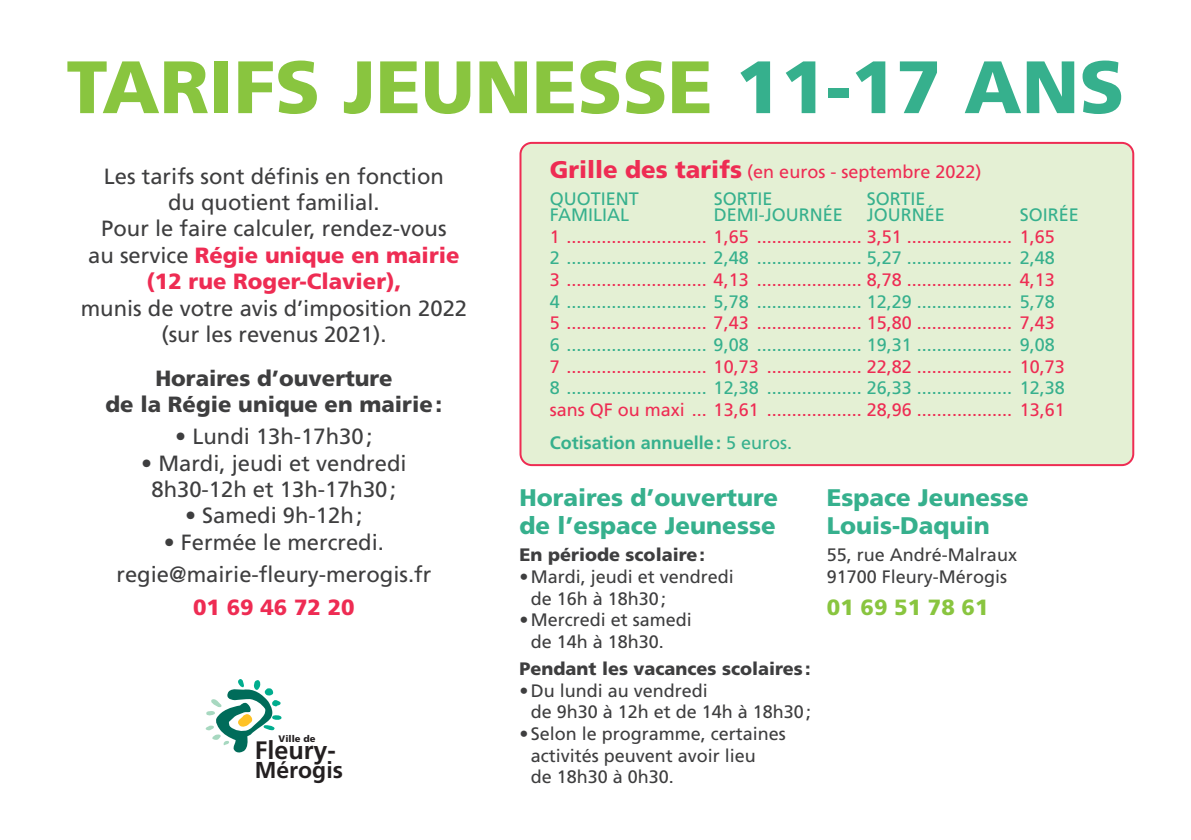
<style>
.page{position:relative;width:1191px;height:840px;background:#fff}
.page>*{position:absolute;margin:0;border:0;box-sizing:border-box;transform-origin:0 0}
.t1{font:900 74px "Frutiger";color:#89c53f}
.t2{font:700 25.2px "Frutiger";color:#231f20}
.t3{font:900 24px/28px "Frutiger";color:#36b08d}
.t4{font:700 23px "Frutiger";color:#231f20}
.t5{font:22px/26.4px "Frutiger";color:#3e3e3f;text-align:center}
.t6{font:900 22px/26.4px "Frutiger";color:#3e3e3f;text-align:center}
.t7{font:900 22px "Frutiger";color:#89c53f}
.t8{font:900 22px "Frutiger";color:#ee2c53}
.t9{font:18px "Frutiger";color:#ee2c53}
.t10{font:18px "Frutiger";color:#36b08d}
.t11{font:18px/21.6px "Frutiger";color:#3e3e3f}
.t12{font:900 18px "Frutiger";color:#3e3e3f}
.t13{font:700 18px "Frutiger";color:#36b08d}
.t14{font:900 9.4px "Frutiger";color:#231f20}
.s1{color:#36b08d}
.s2{font-weight:900;color:#ee2c53}
.s3{font-weight:900;font-size:24px}
.s4{font-weight:400}
</style>
<div class="page">
<svg style="left:206px;top:679px;width:75px;height:73px"></svg>
<div style="left:520px;top:143px;width:613px;height:322px;background:#e4f0d4;border-radius:11px"></div>
<div style="left:519px;top:142px;width:615px;height:324px;border:2px solid #ee2c53;border-radius:11px"></div>
<p class="t1" style="left:66px;top:42px;width:1059px">TARIFS JEUNESSE <span class="s1">11-17 ANS</span></p>
<p class="t5" style="left:104px;top:162px;width:341px">Les tarifs sont définis en fonction du quotient familial.</p>
<p class="t5" style="left:81px;top:215px;width:388px">Pour le faire calculer, rendez-vous<br>au service <span class="s2">Régie unique en mairie (12 rue Roger-Clavier),<br></span>munis de votre avis d’imposition 2022 (sur les revenus 2021).</p>
<p class="t6" style="left:106px;top:364px;width:338px">Horaires d’ouverture<br>de la Régie unique en mairie:</p>
<p class="t5" style="left:175px;top:423px;width:199px">• Lundi 13h-17h30;</p>
<p class="t5" style="left:141px;top:449px;width:267px">• Mardi, jeudi et vendredi<br>8h30-12h et 13h-17h30;</p>
<p class="t5" style="left:185px;top:502px;width:179px">• Samedi 9h-12h;</p>
<p class="t5" style="left:164px;top:528px;width:222px">• Fermée le mercredi.</p>
<p class="t5" style="left:116px;top:560px;width:316px">regie@mairie-fleury-merogis.fr</p>
<p class="t8" style="left:193px;top:593px;width:163px">01 69 46 72 20</p>
<p class="t14" style="left:278px;top:732px;width:39px">Ville de</p>
<h2 class="t2" style="left:255px;top:734px;width:83px">Fleury-</h2>
<p class="t4" style="left:255px;top:756px;width:90px">Mérogis</p>
<p class="t9" style="left:550px;top:161px;width:433px"><span class="s3">Grille des tarifs</span> (en euros - septembre 2022)</p>
<p class="t10" style="left:550px;top:188px;width:91px">QUOTIENT</p>
<p class="t10" style="left:713px;top:188px;width:60px">SORTIE</p>
<p class="t10" style="left:866px;top:188px;width:60px">SORTIE</p>
<p class="t10" style="left:550px;top:204px;width:81px">FAMILIAL</p>
<p class="t10" style="left:713px;top:204px;width:131px">DEMI-JOURNÉE</p>
<p class="t10" style="left:866px;top:204px;width:80px">JOURNÉE</p>
<p class="t10" style="left:1020px;top:204px;width:61px">SOIRÉE</p>
<p class="t9" style="left:550px;top:226px;width:506px">1 ............................ 1,65 ..................... 3,51 ..................... 1,65</p>
<p class="t10" style="left:550px;top:247px;width:506px">2 ............................ 2,48 ..................... 5,27 ..................... 2,48</p>
<p class="t9" style="left:550px;top:269px;width:506px">3 ............................ 4,13 ..................... 8,78 ..................... 4,13</p>
<p class="t10" style="left:550px;top:291px;width:506px">4 ............................ 5,78 ..................... 12,29 ................... 5,78</p>
<p class="t9" style="left:550px;top:312px;width:506px">5 ............................ 7,43 ..................... 15,80 ................... 7,43</p>
<p class="t10" style="left:550px;top:334px;width:506px">6 ............................ 9,08 ..................... 19,31 ................... 9,08</p>
<p class="t9" style="left:550px;top:355px;width:516px">7 ............................ 10,73 ................... 22,82 ................... 10,73</p>
<p class="t10" style="left:550px;top:377px;width:516px">8 ............................ 12,38 ................... 26,33 ................... 12,38</p>
<p class="t9" style="left:550px;top:399px;width:516px">sans QF ou maxi ... 13,61 ................... 28,96 ................... 13,61</p>
<p class="t13" style="left:550px;top:432px;width:244px">Cotisation annuelle: <span class="s4">5 euros.</span></p>
<p class="t3" style="left:519px;top:483px;width:260px">Horaires d’ouverture de l’espace Jeunesse</p>
<p class="t12" style="left:519px;top:543px;width:187px">En période scolaire:</p>
<p class="t11" style="left:531px;top:565px;width:205px;text-indent:-11px">• Mardi, jeudi et vendredi de 16h à 18h30;</p>
<p class="t11" style="left:531px;top:608px;width:163px;text-indent:-11px">• Mercredi et samedi de 14h à 18h30.</p>
<p class="t12" style="left:519px;top:657px;width:293px">Pendant les vacances scolaires :</p>
<p class="t11" style="left:531px;top:679px;width:282px;text-indent:-11px">• Du lundi au vendredi<br>de 9h30 à 12h et de 14h à 18h30;</p>
<p class="t11" style="left:531px;top:722px;width:257px;text-indent:-11px">• Selon le programme, certaines activités peuvent avoir lieu<br>de 18h30 à 0h30.</p>
<p class="t3" style="left:827px;top:483px;width:204px">Espace Jeunesse<br>Louis-Daquin</p>
<p class="t11" style="left:827px;top:543px;width:192px">55, rue André-Malraux<br>91700 Fleury-Mérogis</p>
<p class="t7" style="left:827px;top:593px;width:163px">01 69 51 78 61</p>
</div>
